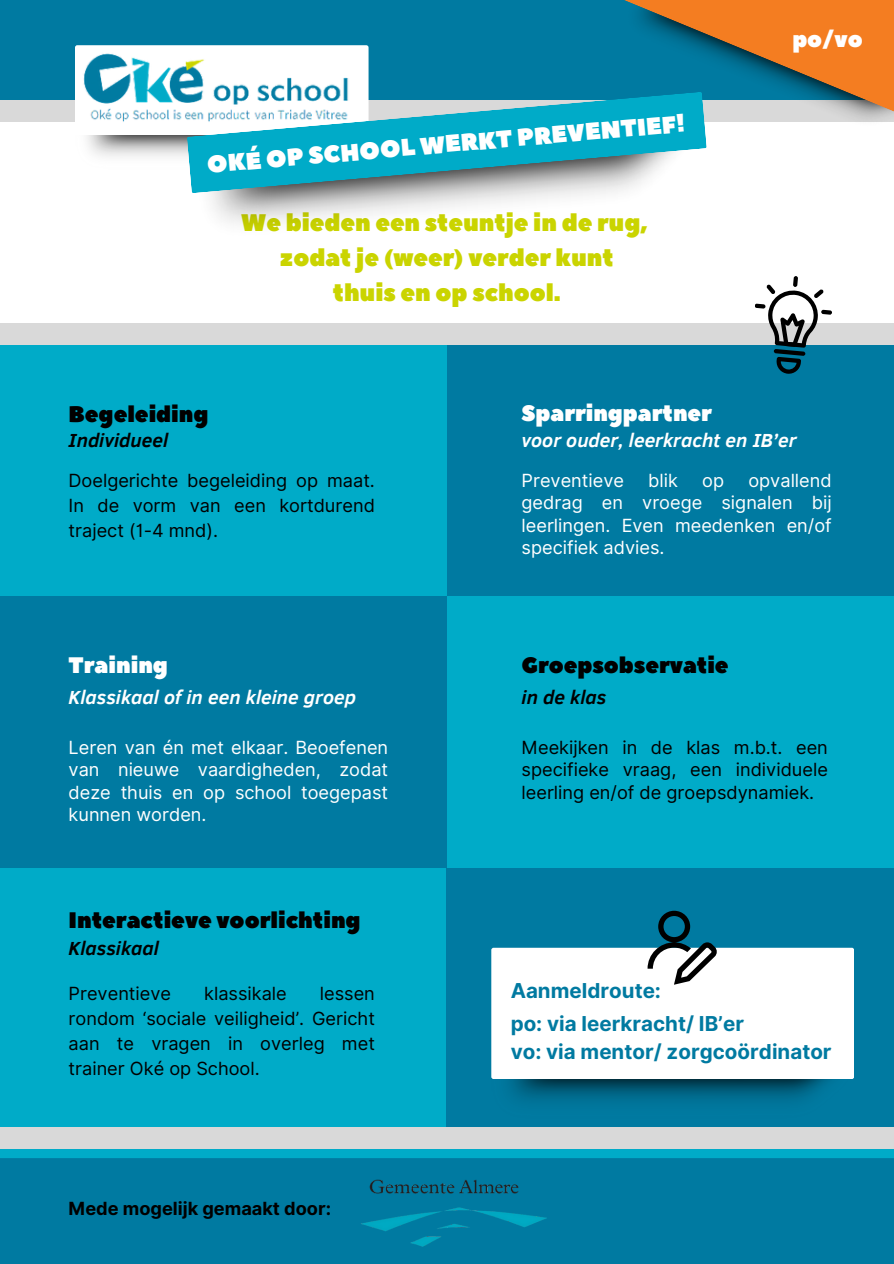
<style>
.page{position:relative;width:894px;height:1264px;background:#fff}
.page>*{position:absolute;margin:0;border:0;box-sizing:border-box;transform-origin:0 0}
.t1{font:24px "Peace Sans";color:#fff}
.t2{font:23.85px/34.8px "Peace Sans";color:#cad400;text-align:center}
.t3{font:22.35px "Peace Sans";color:#000}
.t4{font:22.35px "Peace Sans";color:#fff}
.t5{font:700 20.55px/28.8px "Inter";color:#007aa1}
.t6{font:italic 700 19.35px "Clear Sans";color:#fff}
.t7{font:italic 700 19.35px "Clear Sans";color:#000}
.t8{font:18.15px/24.8px "Inter";color:#000;text-align:justify}
.t9{font:18.15px/22.5px "Inter";color:#fff;text-align:justify}
.t10{font:700 18.15px "Inter";color:#000}
</style>
<div class="page">
<div style="left:0;top:0;width:415px;height:100px;background:#007aa1"></div>
<div style="left:0;top:100px;width:893px;height:21px;background:#d9d9d9"></div>
<svg style="left:415px;top:0;width:478px;height:148px;fill:#007aa1"></svg>
<svg style="left:0;top:1148px;width:893px;height:115px"></svg>
<img style="left:360px;top:1174px;width:187px;height:72px">
<div style="left:0;top:865px;width:449px;height:271px;background:#00abc8"></div>
<div style="left:446px;top:865px;width:447px;height:271px;background:#007aa1"></div>
<div style="left:0;top:1126px;width:893px;height:22px;background:#d9d9d9"></div>
<img style="left:491px;top:1077px;width:362px;height:24px">
<div style="left:491px;top:947px;width:362px;height:131px;background:#fff;border-radius:2px"></div>
<svg style="left:647px;top:910px;width:70px;height:74px"></svg>
<div style="left:0;top:333px;width:449px;height:271px;background:#00abc8"></div>
<div style="left:447px;top:333px;width:446px;height:271px;background:#007aa1"></div>
<div style="left:0;top:597px;width:449px;height:270px;background:#007aa1"></div>
<div style="left:447px;top:597px;width:446px;height:270px;background:#00abc8"></div>
<img style="left:87px;top:135px;width:100px;height:22px">
<div style="left:75px;top:45px;width:293px;height:90px;background:#fff;border-radius:2px"></div>
<img style="left:83px;top:53px;width:266px;height:69px">
<svg style="left:187px;top:92px;width:519px;height:101px;fill:#00abc8"></svg>
<div style="left:0;top:323px;width:893px;height:21px;background:#d9d9d9"></div>
<svg style="left:754px;top:276px;width:78px;height:98px"></svg>
<p class="t1" style="left:206px;top:149px;width:481px;rotate:-5deg">OKÉ OP SCHOOL WERKT PREVENTIEF!</p>
<p class="t2" style="left:241px;top:206px;width:408px">We bieden een steuntje in de rug, zodat je (weer) verder kunt<br>thuis en op school.</p>
<h2 class="t3" style="left:69px;top:399px;width:141px">Begeleiding</h2>
<p class="t4" style="left:521px;top:398px;width:192px">Sparringpartner</p>
<h3 class="t4" style="left:792px;top:24px;width:72px">po/vo</h3>
<p class="t7" style="left:69px;top:426px;width:101px">Individueel</p>
<p class="t6" style="left:521px;top:426px;width:276px">voor ouder, leerkracht en IB’er</p>
<p class="t8" style="left:69px;top:468px;width:308px">Doelgerichte begeleiding op maat.<br>In de vorm van een kortdurend traject (1-4 mnd).</p>
<h3 class="t9" style="left:521px;top:469px;width:104px">Preventieve</h3>
<h3 class="t9" style="left:648px;top:469px;width:31px">blik</h3>
<h3 class="t9" style="left:702px;top:469px;width:23px">op</h3>
<h3 class="t9" style="left:521px;top:469px;width:311px;text-indent:227px">opvallend gedrag en vroege signalen bij leerlingen. Even meedenken en/of specifiek advies.</h3>
<h3 class="t4" style="left:69px;top:651px;width:101px">Training</h3>
<p class="t3" style="left:521px;top:650px;width:208px">Groepsobservatie</p>
<h3 class="t6" style="left:69px;top:682px;width:289px">Klassikaal of in een kleine groep</h3>
<h3 class="t7" style="left:521px;top:683px;width:86px">in de klas</h3>
<p class="t9" style="left:69px;top:736px;width:321px">Leren van én met elkaar. Beoefenen van nieuwe vaardigheden, zodat deze thuis en op school toegepast kunnen worden.</p>
<p class="t8" style="left:521px;top:736px;width:308px;line-height:22.5px">Meekijken in de klas m.b.t. een specifieke vraag, een individuele leerling en/of de groepsdynamiek.</p>
<p class="t3" style="left:69px;top:905px;width:293px">Interactieve voorlichting</p>
<p class="t7" style="left:69px;top:933px;width:92px">Klassikaal</p>
<h3 class="t8" style="left:69px;top:981px;width:104px">Preventieve</h3>
<h3 class="t8" style="left:204px;top:981px;width:84px">klassikale</h3>
<h3 class="t8" style="left:69px;top:981px;width:308px;text-indent:251px">lessen rondom ‘sociale veiligheid’. Gericht aan te vragen in overleg met trainer Oké op School.</h3>
<p class="t5" style="left:510px;top:975px;width:152px">Aanmeldroute:</p>
<p class="t5" style="left:510px;top:1008px;width:322px">po: via leerkracht/ IB’er<br>vo: via mentor/ zorgcoördinator</p>
<p class="t10" style="left:69px;top:1197px;width:264px">Mede mogelijk gemaakt door:</p>
</div>
